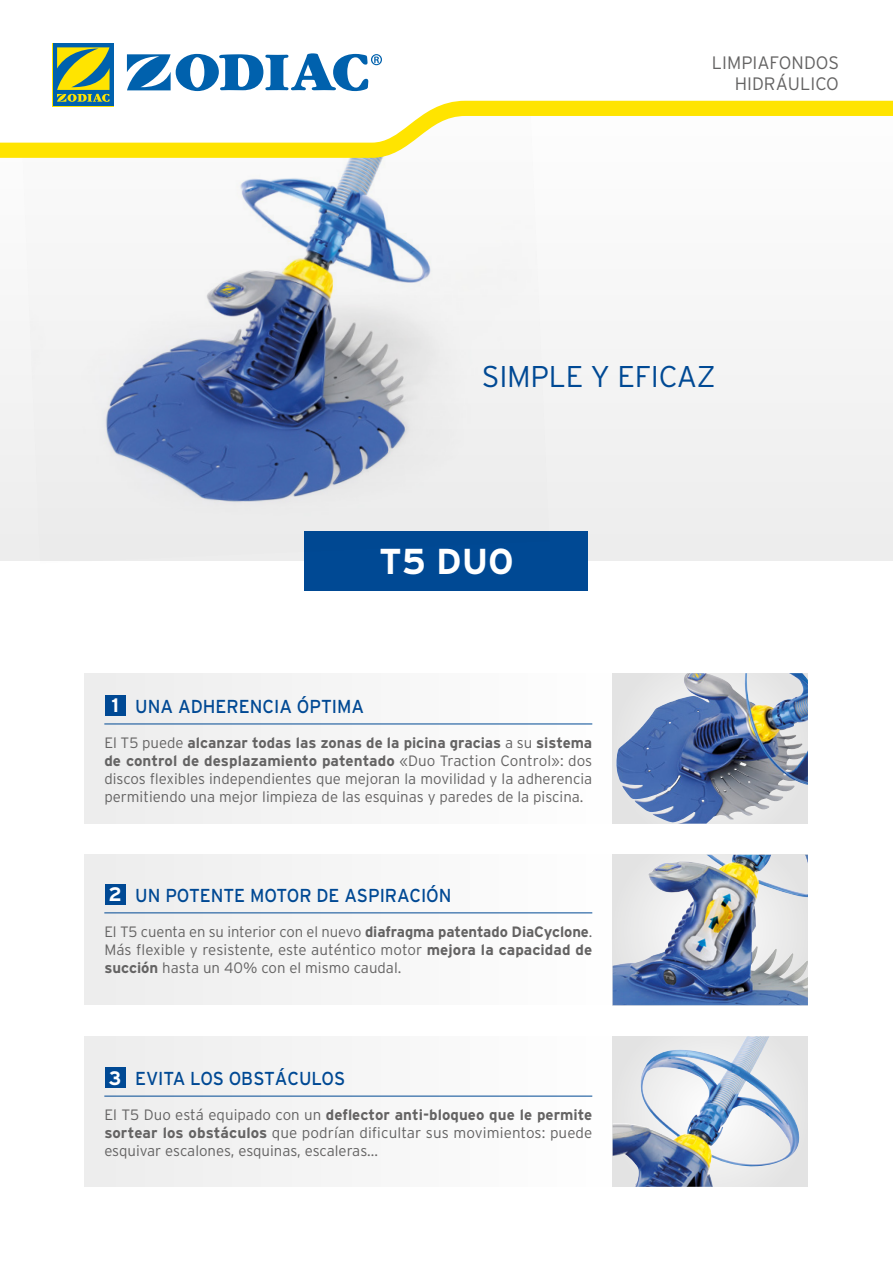
<style>
.page{position:relative;width:893px;height:1263px;background:#fff}
.page>*{position:absolute;margin:0;border:0;box-sizing:border-box;transform-origin:0 0}
.t1{font:700 36px "Interstate";color:#fff}
.t2{font:300 30px "Interstate";color:#004994}
.t3{font:18.75px "Interstate";color:#004994;scale:.95 1}
.t4{font:300 18px/21px "Interstate";color:#646363;text-align:right}
.t5{font:300 15px/18px "Interstate";color:#646363;text-align:justify}
.s1{font-weight:700;font-size:19.5px;color:#fff}
.s2{font-weight:700}
</style>
<div class="page">
<div style="left:0;top:85px;width:893px;height:476px;background:#f4f4f4"></div>
<div style="left:84px;top:855px;width:529px;height:150px;background:#f5f5f5"></div>
<div style="left:84px;top:1036px;width:529px;height:151px;background:#f5f5f5"></div>
<div style="left:84px;top:673px;width:529px;height:151px;background:#f5f5f5"></div>
<svg style="left:613px;top:673px;width:195px;height:151px"></svg>
<div style="left:305px;top:531px;width:283px;height:60px;background:#004994"></div>
<img style="left:616px;top:673px;width:187px;height:151px">
<img style="left:105px;top:233px;width:330px;height:330px">
<img style="left:111px;top:158px;width:283px;height:248px">
<hr style="left:104px;top:912px;width:488px;height:1px;background:#004994">
<div style="left:105px;top:884px;width:21px;height:21px;background:#004994"></div>
<hr style="left:104px;top:723px;width:488px;height:1px;background:#004994">
<div style="left:105px;top:695px;width:21px;height:21px;background:#004994"></div>
<hr style="left:104px;top:1096px;width:488px;height:1px;background:#004994">
<div style="left:105px;top:1067px;width:21px;height:21px;background:#004994"></div>
<img style="left:613px;top:855px;width:195px;height:150px">
<div style="left:613px;top:1036px;width:195px;height:151px;background:#e3e3e3"></div>
<img style="left:613px;top:1036px;width:187px;height:151px">
<svg style="left:0;top:54px;width:893px;height:47px"></svg>
<svg style="left:0;top:101px;width:893px;height:57px;fill:#fffcfc"></svg>
<svg style="left:127px;top:53px;width:255px;height:38px"></svg>
<svg style="left:52px;top:43px;width:62px;height:63px"></svg>
<div style="left:53px;top:43px;width:60px;height:63px;background:#0061ad"></div>
<svg style="left:57px;top:47px;width:53px;height:55px"></svg>
<p class="t4" style="left:712px;top:52px;width:129px">LIMPIAFONDOS<br>HIDRÁULICO</p>
<h2 class="t2" style="left:482px;top:360px;width:235px">SIMPLE Y EFICAZ</h2>
<h1 class="t1" style="left:379px;top:542px;width:136px">T5 DUO</h1>
<p class="t3" style="left:111px;top:696px;width:268px"><span class="s1">1</span> UNA ADHERENCIA ÓPTIMA</p>
<p class="t5" style="left:104px;top:733px;width:489px">El T5 puede <span class="s2">alcanzar todas las zonas de la picina gracias</span> a su <span class="s2">sistema de control de desplazamiento patentado</span> «Duo Traction Control»: dos discos flexibles independientes que mejoran la movilidad y la adherencia permitiendo una mejor limpieza de las esquinas y paredes de la piscina.</p>
<p class="t3" style="left:109px;top:885px;width:363px"><span class="s1">2</span> UN POTENTE MOTOR DE ASPIRACIÓN</p>
<p class="t5" style="left:104px;top:922px;width:490px">El T5 cuenta en su interior con el nuevo <span class="s2">diafragma patentado DiaCyclone</span>.<br>Más flexible y resistente, este auténtico motor <span class="s2">mejora la capacidad de succión</span> hasta un 40% con el mismo caudal.</p>
<p class="t3" style="left:109px;top:1068px;width:250px"><span class="s1">3</span> EVITA LOS OBSTÁCULOS</p>
<p class="t5" style="left:104px;top:1106px;width:490px">El T5 Duo está equipado con un <span class="s2">deflector anti-bloqueo que le permite sortear los obstáculos</span> que podrían dificultar sus movimientos: puede esquivar escalones, esquinas, escaleras...</p>
</div>
